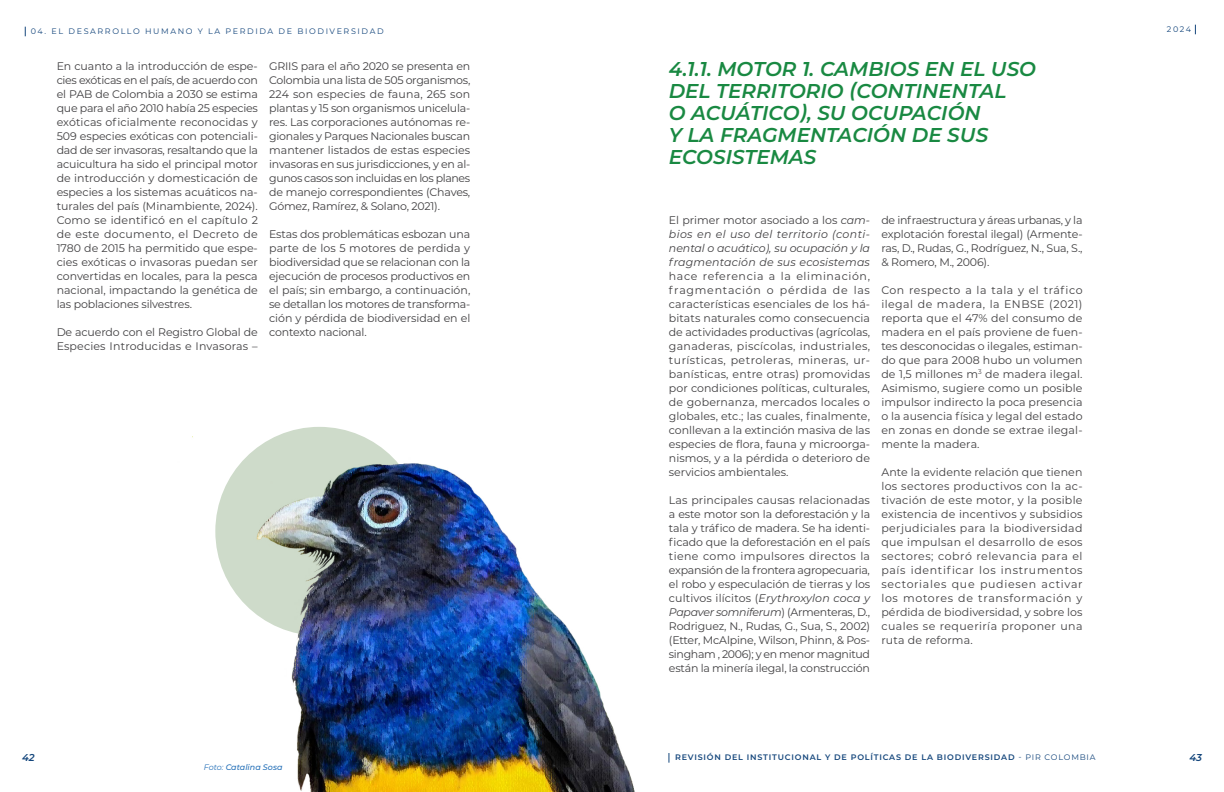
<style>
.page{position:relative;width:1224px;height:792px;background:#fff}
.page>*{position:absolute;margin:0;border:0;box-sizing:border-box;transform-origin:0 0}
.t1{font:italic 600 20px/22px "Montserrat";color:#198942}
.t2{font:11px/14px "Montserrat";letter-spacing:-.01em;color:#414042;text-align:justify}
.t3{font:italic 11px/14px "Montserrat";letter-spacing:.015em;color:#414042;text-align:justify}
.t4{font:italic 600 10px "Montserrat";color:#14467c}
.t5{font:600 8px "Montserrat";letter-spacing:.1em;color:#14467c}
.t6{font:8px "Montserrat";letter-spacing:.2em;color:#14467c}
.t7{font:italic 500 8px "Montserrat";color:#2570b8}
.s1{font-style:normal}
.s2{font-style:italic}
.s3{font-weight:400}
</style>
<div class="page">
<img style="left:192px;top:436px;width:443px;height:356px">
<p class="t6" style="left:31px;top:26px;width:354px">04. EL DESARROLLO HUMANO Y LA PERDIDA DE BIODIVERSIDAD</p>
<p class="t6" style="left:1167px;top:24px;width:26px">2024</p>
<p class="t2" style="left:57px;top:59px;width:203px">En cuanto a la introducción de espe&shy;cies exóticas en el país, de acuerdo con el PAB de Colombia a 2030 se estima que para el año 2010 había 25 especies exóticas oficialmente reconocidas y 509 especies exóticas con potenciali&shy;dad de ser invasoras, resaltando que la acuicultura ha sido el principal motor de introducción y domesticación de especies a los sistemas acuáticos na&shy;turales del país (Minambiente, 2024).<br>Como se identificó en el capítulo 2 de este documento, el Decreto de 1780 de 2015 ha permitido que espe&shy;cies exóticas o invasoras puedan ser convertidas en locales, para la pesca nacional, impactando la genética de las poblaciones silvestres.</p>
<p class="t2" style="left:57px;top:325px;width:203px">De acuerdo con el Registro Global de<br>Especies Introducidas e Invasoras –</p>
<p class="t2" style="left:269px;top:59px;width:203px">GRIIS para el año 2020 se presenta en Colombia una lista de 505 organismos, 224 son especies de fauna, 265 son plantas y 15 son organismos unicelula&shy;res. Las corporaciones autónomas re&shy;gionales y Parques Nacionales buscan mantener listados de estas especies invasoras en sus jurisdicciones, y en al&shy;gunos casos son incluidas en los planes de manejo correspondientes (Chaves, Gómez, Ramírez, &amp; Solano, 2021).</p>
<p class="t2" style="left:269px;top:227px;width:203px">Estas dos problemáticas esbozan una parte de los 5 motores de perdida y biodiversidad que se relacionan con la ejecución de procesos productivos en el país; sin embargo, a continuación, se detallan los motores de transforma&shy;ción y pérdida de biodiversidad en el contexto nacional.</p>
<h1 class="t1" style="left:669px;top:57px;width:369px">4.1.1. MOTOR 1. CAMBIOS EN EL USO<br>DEL TERRITORIO (CONTINENTAL<br>O ACUÁTICO), SU OCUPACIÓN<br>Y LA FRAGMENTACIÓN DE SUS<br>ECOSISTEMAS</h1>
<p class="t3" style="left:669px;top:213px;width:203px"><span class="s1">El primer motor asociado a los</span> cam&shy;bios en el uso del territorio (conti&shy;nental o acuático), su ocupación y la fragmentación de sus ecosistemas</p>
<p class="t2" style="left:669px;top:269px;width:203px">hace referencia a la eliminación, fragmentación o pérdida de las características esenciales de los há&shy;bitats naturales como consecuencia de actividades productivas (agrícolas, ganaderas, piscícolas, industriales, turísticas, petroleras, mineras, ur&shy;banísticas, entre otras) promovidas por condiciones políticas, culturales, de gobernanza, mercados locales o globales, etc.; las cuales, finalmente, conllevan a la extinción masiva de las especies de flora, fauna y microorga&shy;nismos, y a la pérdida o deterioro de servicios ambientales.</p>
<p class="t2" style="left:669px;top:493px;width:203px">Las principales causas relacionadas a este motor son la deforestación y la tala y tráfico de madera. Se ha identi&shy;ficado que la deforestación en el país tiene como impulsores directos la expansión de la frontera agropecuaria, el robo y especulación de tierras y los cultivos ilícitos (<span class="s2">Erythroxylon coca y Papaver somniferum</span>) (Armenteras, D., Rodriguez, N., Rudas, G., Sua, S., 2002) (Etter, McAlpine, Wilson, Phinn, &amp; Pos&shy;singham , 2006); y en menor magnitud están la minería ilegal, la construcción</p>
<p class="t2" style="left:881px;top:213px;width:203px">de infraestructura y áreas urbanas, y la explotación forestal ilegal) (Armente&shy;ras, D., Rudas, G., Rodríguez, N., Sua, S., &amp; Romero, M., 2006).</p>
<p class="t2" style="left:881px;top:283px;width:203px">Con respecto a la tala y el tráfico ilegal de madera, la ENBSE (2021) reporta que el 47% del consumo de madera en el país proviene de fuen&shy;tes desconocidas o ilegales, estiman&shy;do que para 2008 hubo un volumen de 1,5 millones m<sup>3</sup> de madera ilegal.<br>Asimismo, sugiere como un posible impulsor indirecto la poca presencia o la ausencia física y legal del estado en zonas en donde se extrae ilegal&shy;mente la madera.</p>
<p class="t2" style="left:881px;top:465px;width:203px">Ante la evidente relación que tienen los sectores productivos con la ac&shy;tivación de este motor, y la posible existencia de incentivos y subsidios perjudiciales para la biodiversidad que impulsan el desarrollo de esos sectores; cobró relevancia para el país identificar los instrumentos sectoriales que pudiesen activar los motores de transformación y pérdida de biodiversidad, y sobre los cuales se requeriría proponer una ruta de reforma.</p>
<p class="t4" style="left:22px;top:751px;width:14px">42</p>
<p class="t5" style="left:675px;top:752px;width:422px">REVISIÓN DEL INSTITUCIONAL Y DE POLÍTICAS DE LA BIODIVERSIDAD <span class="s3">- PIR COLOMBIA</span></p>
<p class="t4" style="left:1189px;top:751px;width:14px">43</p>
<p class="t7" style="left:204px;top:762px;width:80px"><span class="s3">Foto:</span> Catalina Sosa</p>
</div>
